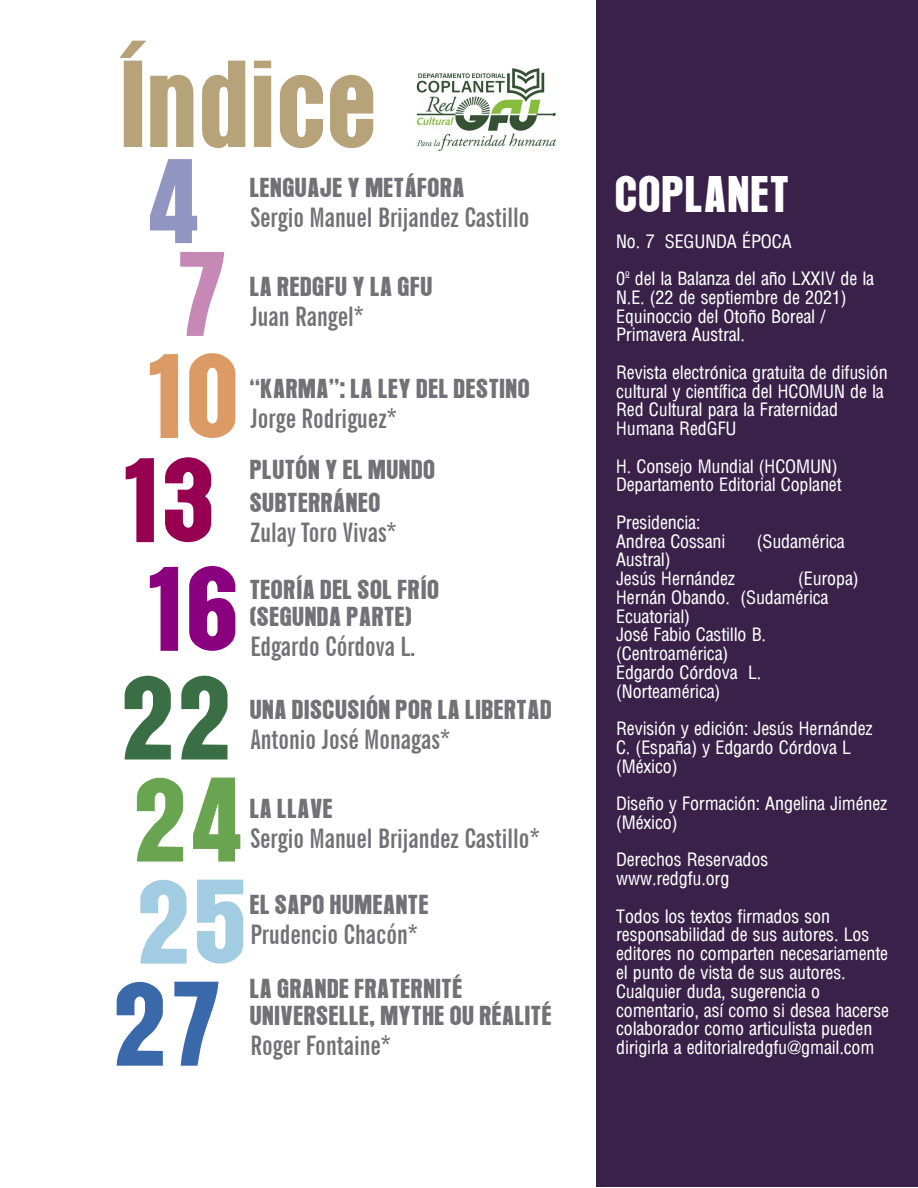
<style>
.page{position:relative;width:918px;height:1188px;background:#fff}
.page>*{position:absolute;margin:0;border:0;box-sizing:border-box;transform-origin:0 0}
.t1{font:108px "Aurora";color:#b6a379}
.t2{font:105px "Aurora";color:#dc9a65}
.t3{font:105px "Aurora";color:#970051}
.t4{font:105px "Aurora";color:#8b007e}
.t5{font:105px "Aurora";color:#3a6f45}
.t6{font:105px "Aurora";color:#69a450}
.t7{font:105px "Aurora";color:#a1cce1}
.t8{font:105px "Aurora";color:#3a69ab}
.t9{font:105px "Aurora";color:#9095c1}
.t10{font:105px "Aurora";color:#c689b5}
.t11{font:45px "Aurora";color:#fff}
.t12{font:700 extra-condensed 27px "News Gothic BT";color:#727176}
.t13{font:24px/27px "Aurora";color:#727176}
.t14{font:18px/18.8px "Arena Condensed";letter-spacing:-.01em;color:#fff}
</style>
<div class="page">
<div style="left:596px;top:0;width:322px;height:1186px;background:#39214a"></div>
<hr style="left:917px;top:0;width:1px;height:1186px;background:#d8c2db">
<img style="left:416px;top:68px;width:140px;height:83px">
<h1 class="t1" style="left:119px;top:36px;width:262px">Índice</h1>
<h2 class="t9" style="left:145px;top:135px;width:58px">4</h2>
<h2 class="t10" style="left:174px;top:228px;width:58px">7</h2>
<h2 class="t2" style="left:136px;top:330px;width:107px">10</h2>
<h2 class="t3" style="left:111px;top:435px;width:107px">13</h2>
<h2 class="t4" style="left:136px;top:543px;width:107px">16</h2>
<h2 class="t5" style="left:119px;top:652px;width:115px">22</h2>
<h2 class="t6" style="left:132px;top:754px;width:115px">24</h2>
<h2 class="t7" style="left:135px;top:856px;width:115px">25</h2>
<h2 class="t8" style="left:111px;top:958px;width:115px">27</h2>
<h3 class="t13" style="left:250px;top:175px;width:217px">LENGUAJE Y METÁFORA</h3>
<h3 class="t12" style="left:250px;top:201px;width:281px">Sergio Manuel Brijandez Castillo</h3>
<h3 class="t13" style="left:250px;top:274px;width:185px">LA REDGFU Y LA GFU</h3>
<h3 class="t12" style="left:250px;top:300px;width:115px">Juan Rangel*</h3>
<h3 class="t13" style="left:250px;top:376px;width:282px">“KARMA”: LA LEY DEL DESTINO</h3>
<h3 class="t12" style="left:250px;top:402px;width:148px">Jorge Rodriguez*</h3>
<h3 class="t13" style="left:250px;top:454px;width:187px;line-height:33px">PLUTÓN Y EL MUNDO<br>SUBTERRÁNEO</h3>
<h3 class="t12" style="left:250px;top:516px;width:148px">Zulay Toro Vivas*</h3>
<h3 class="t13" style="left:250px;top:577px;width:191px">TEORÍA DEL SOL FRÍO (SEGUNDA PARTE)</h3>
<h3 class="t12" style="left:250px;top:630px;width:167px">Edgardo Córdova L.</h3>
<h3 class="t13" style="left:250px;top:697px;width:304px">UNA DISCUSIÓN POR LA LIBERTAD</h3>
<h3 class="t12" style="left:250px;top:723px;width:201px">Antonio José Monagas*</h3>
<h3 class="t13" style="left:250px;top:796px;width:85px">LA LLAVE</h3>
<h3 class="t12" style="left:250px;top:822px;width:291px">Sergio Manuel Brijandez Castillo*</h3>
<h3 class="t13" style="left:250px;top:892px;width:181px">EL SAPO HUMEANTE</h3>
<h3 class="t12" style="left:250px;top:918px;width:169px">Prudencio Chacón*</h3>
<h3 class="t13" style="left:250px;top:976px;width:304px">LA GRANDE FRATERNITÉ<br>UNIVERSELLE, MYTHE OU RÉALITÉ</h3>
<h3 class="t12" style="left:250px;top:1029px;width:142px">Roger Fontaine*</h3>
<h3 class="t11" style="left:616px;top:166px;width:177px">COPLANET</h3>
<p class="t14" style="left:616px;top:223px;width:260px;line-height:37.5px">No. 7 SEGUNDA ÉPOCA<br>0º del la Balanza del año LXXIV de la</p>
<p class="t14" style="left:616px;top:288px;width:232px">N.E. (22 de septiembre de 2021)<br>Equinoccio del Otoño Boreal /<br>Primavera Austral.</p>
<p class="t14" style="left:616px;top:363px;width:273px">Revista electrónica gratuita de difusión cultural y científica del HCOMUN de la<br>Red Cultural para la Fraternidad<br>Humana RedGFU</p>
<p class="t14" style="left:616px;top:457px;width:227px">H. Consejo Mundial (HCOMUN)<br>Departamento Editorial Coplanet</p>
<p class="t14" style="left:616px;top:513px;width:111px">Presidencia:<br>Andrea Cossani</p>
<p class="t14" style="left:757px;top:532px;width:90px">(Sudamérica</p>
<p class="t14" style="left:616px;top:551px;width:120px">Austral)<br>Jesús Hernández</p>
<p class="t14" style="left:616px;top:569px;width:244px;text-indent:182px">(Europa)<br>Hernán Obando. (Sudamérica<br>Ecuatorial)<br>José Fabio Castillo B. (Centroamérica)<br>Edgardo Córdova L. (Norteamérica)</p>
<p class="t14" style="left:616px;top:719px;width:258px">Revisión y edición: Jesús Hernández<br>C. (España) y Edgardo Córdova L (México)</p>
<p class="t14" style="left:616px;top:795px;width:273px">Diseño y Formación: Angelina Jiménez (México)</p>
<p class="t14" style="left:616px;top:851px;width:154px">Derechos Reservados www.redgfu.org</p>
<p class="t14" style="left:616px;top:907px;width:275px">Todos los textos firmados son responsabilidad de sus autores. Los editores no comparten necesariamente el punto de vista de sus autores.<br>Cualquier duda, sugerencia o comentario, así como si desea hacerse colaborador como articulista pueden dirigirla a editorialredgfu@gmail.com</p>
</div>
